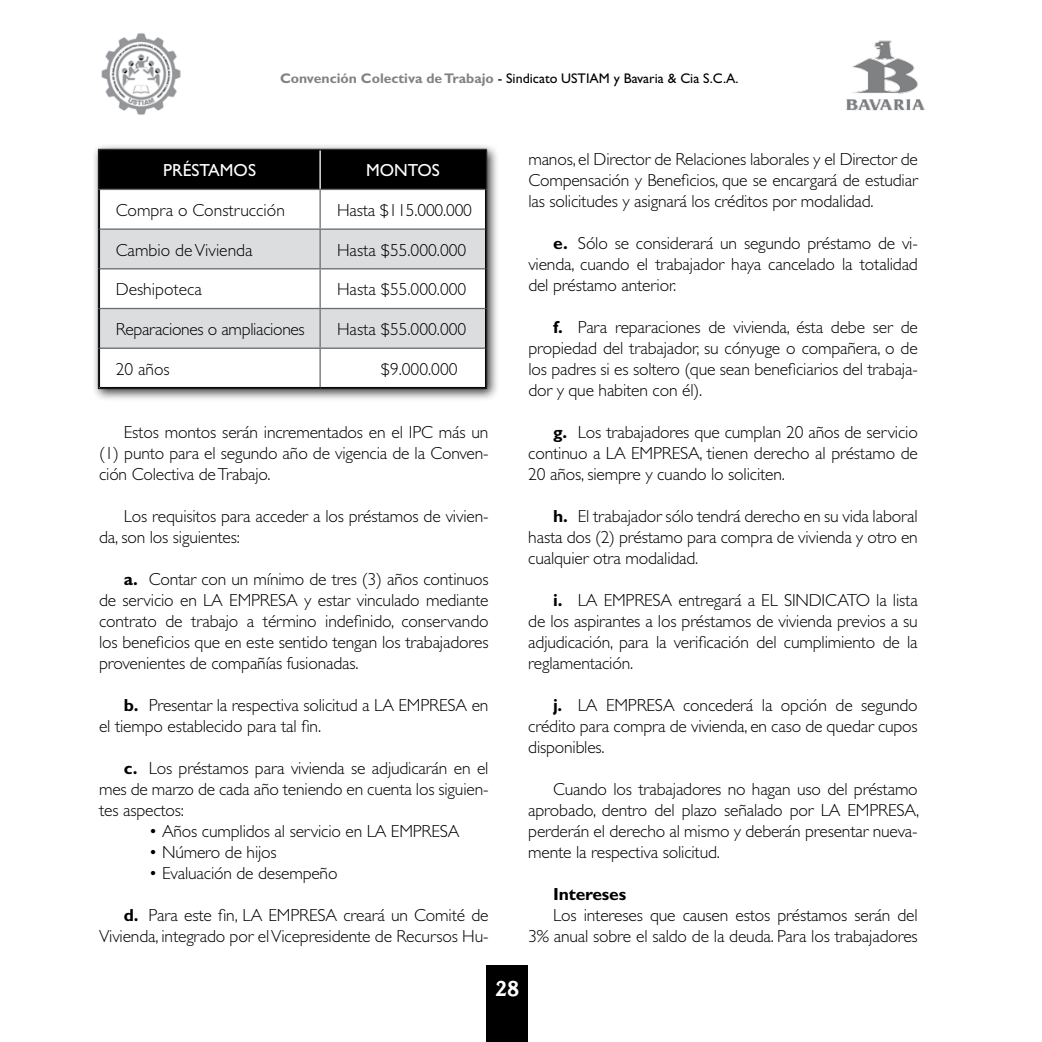
<style>
.page{position:relative;width:1042px;height:1042px;background:#fff}
.page>*{position:absolute;margin:0;border:0;box-sizing:border-box;transform-origin:0 0}
.t1{font:700 21px "Cantoria";color:#fff}
.t2{font:300 17.5px/21px "Gill Sans";letter-spacing:-.01em;color:#000;text-align:justify}
.t3{font:17.5px "Gill Sans";color:#fff}
.t4{font:700 17.5px "Gill Sans";letter-spacing:-.01em;color:#000}
.t5{font:14px "Gill Sans";color:#000}
.s1{font-weight:700;color:#808285}
.s2{font-weight:700}
</style>
<div class="page">
<img style="left:846px;top:40px;width:79px;height:71px">
<img style="left:101px;top:33px;width:80px;height:82px">
<div style="left:486px;top:966px;width:42px;height:76px;background:#000"></div>
<div style="left:92px;top:143px;width:408px;height:259px;background:#000;opacity:.75"></div>
<div style="left:100px;top:151px;width:385px;height:38px;background:#000"></div>
<svg style="left:100px;top:190px;width:385px;height:197px"></svg>
<svg style="left:100px;top:230px;width:385px;height:117px;fill:#dcddde"></svg>
<hr style="left:98px;top:149px;width:222px;height:1px;background:#000">
<hr style="left:99px;top:150px;width:221px;height:1px;background:#000">
<hr style="left:98px;top:150px;width:1px;height:39px;background:#000">
<hr style="left:99px;top:151px;width:1px;height:38px;background:#000">
<hr style="left:320px;top:149px;width:167px;height:1px;background:#000">
<hr style="left:320px;top:150px;width:166px;height:1px;background:#000">
<hr style="left:485px;top:151px;width:1px;height:38px;background:#000">
<hr style="left:486px;top:150px;width:1px;height:39px;background:#000">
<hr style="left:98px;top:189px;width:1px;height:40px;background:#000">
<hr style="left:99px;top:189px;width:1px;height:40px;background:#000">
<hr style="left:485px;top:189px;width:1px;height:40px;background:#000">
<hr style="left:486px;top:189px;width:1px;height:40px;background:#000">
<hr style="left:98px;top:229px;width:1px;height:40px;background:#000">
<hr style="left:99px;top:229px;width:1px;height:40px;background:#000">
<hr style="left:485px;top:229px;width:1px;height:40px;background:#000">
<hr style="left:486px;top:229px;width:1px;height:40px;background:#000">
<hr style="left:98px;top:269px;width:1px;height:39px;background:#000">
<hr style="left:99px;top:269px;width:1px;height:39px;background:#000">
<hr style="left:485px;top:269px;width:1px;height:39px;background:#000">
<hr style="left:486px;top:269px;width:1px;height:39px;background:#000">
<hr style="left:98px;top:308px;width:1px;height:40px;background:#000">
<hr style="left:99px;top:308px;width:1px;height:40px;background:#000">
<hr style="left:485px;top:308px;width:1px;height:40px;background:#000">
<hr style="left:486px;top:308px;width:1px;height:40px;background:#000">
<hr style="left:98px;top:348px;width:1px;height:40px;background:#000">
<hr style="left:99px;top:348px;width:1px;height:39px;background:#000">
<hr style="left:485px;top:348px;width:1px;height:39px;background:#000">
<hr style="left:486px;top:348px;width:1px;height:40px;background:#000">
<hr style="left:99px;top:387px;width:221px;height:1px;background:#000">
<hr style="left:98px;top:388px;width:222px;height:1px;background:#000">
<hr style="left:320px;top:387px;width:166px;height:1px;background:#000">
<hr style="left:320px;top:388px;width:167px;height:1px;background:#000">
<hr style="left:100px;top:189px;width:220px;height:1px;background:#6d6e71">
<hr style="left:320px;top:189px;width:165px;height:1px;background:#6d6e71">
<hr style="left:319px;top:190px;width:2px;height:38px;background:#6d6e71">
<hr style="left:100px;top:228px;width:220px;height:2px;background:#6d6e71">
<hr style="left:320px;top:228px;width:165px;height:2px;background:#6d6e71">
<hr style="left:319px;top:230px;width:2px;height:38px;background:#6d6e71">
<hr style="left:100px;top:268px;width:220px;height:1px;background:#6d6e71">
<hr style="left:320px;top:268px;width:165px;height:1px;background:#6d6e71">
<hr style="left:319px;top:269px;width:2px;height:39px;background:#6d6e71">
<hr style="left:100px;top:308px;width:220px;height:1px;background:#6d6e71">
<hr style="left:320px;top:308px;width:165px;height:1px;background:#6d6e71">
<hr style="left:319px;top:309px;width:2px;height:38px;background:#6d6e71">
<hr style="left:100px;top:347px;width:220px;height:2px;background:#6d6e71">
<hr style="left:320px;top:347px;width:165px;height:2px;background:#6d6e71">
<hr style="left:319px;top:349px;width:2px;height:38px;background:#6d6e71">
<hr style="left:319px;top:151px;width:2px;height:38px;background:#fff">
<p class="t5" style="left:280px;top:70px;width:460px"><span class="s1">Convención Colectiva de Trabajo</span> - Sindicato USTIAM y Bavaria &amp; Cia S.C.A.</p>
<p class="t3" style="left:163px;top:160px;width:94px">PRÉSTAMOS</p>
<p class="t3" style="left:366px;top:160px;width:75px">MONTOS</p>
<p class="t2" style="left:116px;top:200px;width:171px">Compra o Construcción</p>
<p class="t2" style="left:337px;top:200px;width:136px">Hasta $115.000.000</p>
<p class="t2" style="left:116px;top:239px;width:138px">Cambio de Vivienda</p>
<p class="t2" style="left:337px;top:239px;width:131px">Hasta $55.000.000</p>
<p class="t2" style="left:116px;top:279px;width:88px">Deshipoteca</p>
<p class="t2" style="left:337px;top:279px;width:131px">Hasta $55.000.000</p>
<p class="t2" style="left:116px;top:319px;width:191px">Reparaciones o ampliaciones</p>
<p class="t2" style="left:337px;top:319px;width:131px">Hasta $55.000.000</p>
<p class="t2" style="left:116px;top:358px;width:56px">20 años</p>
<p class="t2" style="left:381px;top:358px;width:78px">$9.000.000</p>
<p class="t2" style="left:99px;top:422px;width:391px;text-indent:25px">Estos montos serán incrementados en el IPC más un (1) punto para el segundo año de vigencia de la Conven&shy;ción Colectiva de Trabajo.</p>
<p class="t2" style="left:99px;top:506px;width:391px;text-indent:25px">Los requisitos para acceder a los préstamos de vivien&shy;da, son los siguientes:</p>
<p class="t2" style="left:99px;top:569px;width:391px;text-indent:25px"><span class="s2">a.</span> Contar con un mínimo de tres (3) años continuos de servicio en LA EMPRESA y estar vinculado mediante contrato de trabajo a término indefinido, conservando los beneficios que en este sentido tengan los trabajadores provenientes de compañías fusionadas.</p>
<p class="t2" style="left:99px;top:695px;width:391px;text-indent:25px"><span class="s2">b.</span> Presentar la respectiva solicitud a LA EMPRESA en el tiempo establecido para tal fin.</p>
<p class="t2" style="left:99px;top:758px;width:391px;text-indent:25px"><span class="s2">c.</span> Los préstamos para vivienda se adjudicarán en el mes de marzo de cada año teniendo en cuenta los siguien&shy;tes aspectos:</p>
<p class="t2" style="left:149px;top:821px;width:312px">• Años cumplidos al servicio en LA EMPRESA</p>
<p class="t2" style="left:149px;top:842px;width:130px">• Número de hijos</p>
<p class="t2" style="left:149px;top:863px;width:190px">• Evaluación de desempeño</p>
<p class="t2" style="left:99px;top:905px;width:391px;text-align:right"><span class="s2">d.</span> Para este fin, LA EMPRESA creará un Comité de<br>Vivienda, integrado por el Vicepresidente de Recursos Hu-</p>
<p class="t2" style="left:528px;top:149px;width:391px">manos, el Director de Relaciones laborales y el Director de Compensación y Beneficios, que se encargará de estudiar las solicitudes y asignará los créditos por modalidad.</p>
<p class="t2" style="left:528px;top:233px;width:391px;text-indent:25px"><span class="s2">e.</span> Sólo se considerará un segundo préstamo de vi&shy;vienda, cuando el trabajador haya cancelado la totalidad del préstamo anterior.</p>
<p class="t2" style="left:528px;top:317px;width:391px;text-indent:25px"><span class="s2">f.</span> Para reparaciones de vivienda, ésta debe ser de propiedad del trabajador, su cónyuge o compañera, o de los padres si es soltero (que sean beneficiarios del trabaja&shy;dor y que habiten con él).</p>
<p class="t2" style="left:528px;top:422px;width:391px;text-indent:25px"><span class="s2">g.</span> Los trabajadores que cumplan 20 años de servicio continuo a LA EMPRESA, tienen derecho al préstamo de 20 años, siempre y cuando lo soliciten.</p>
<p class="t2" style="left:528px;top:506px;width:391px;text-indent:25px"><span class="s2">h.</span> El trabajador sólo tendrá derecho en su vida laboral hasta dos (2) préstamo para compra de vivienda y otro en cualquier otra modalidad.</p>
<p class="t2" style="left:528px;top:590px;width:391px;text-indent:25px"><span class="s2">i.</span> LA EMPRESA entregará a EL SINDICATO la lista de los aspirantes a los préstamos de vivienda previos a su adjudicación, para la verificación del cumplimiento de la reglamentación.</p>
<p class="t2" style="left:528px;top:695px;width:391px;text-indent:25px"><span class="s2">j.</span> LA EMPRESA concederá la opción de segundo crédito para compra de vivienda, en caso de quedar cupos disponibles.</p>
<p class="t2" style="left:528px;top:779px;width:392px;text-indent:25px">Cuando los trabajadores no hagan uso del préstamo aprobado, dentro del plazo señalado por LA EMPRESA, perderán el derecho al mismo y deberán presentar nueva&shy;mente la respectiva solicitud.</p>
<p class="t4" style="left:553px;top:884px;width:75px">Intereses</p>
<p class="t2" style="left:528px;top:905px;width:391px;text-align:right">Los intereses que causen estos préstamos serán del<br>3% anual sobre el saldo de la deuda. Para los trabajadores</p>
<p class="t1" style="left:495px;top:976px;width:26px">28</p>
</div>
